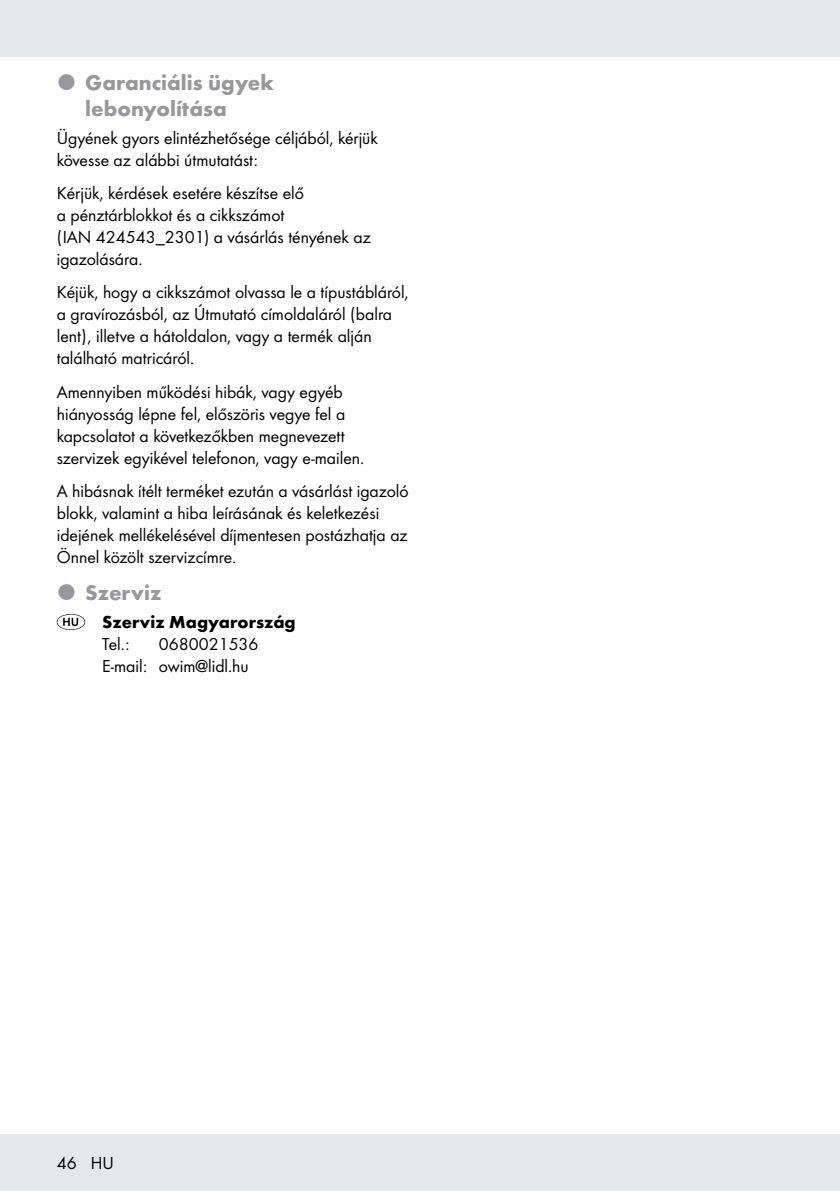
<style>
.page{position:relative;width:840px;height:1191px;background:#fff}
.page>*{position:absolute;margin:0;border:0;box-sizing:border-box;transform-origin:0 0}
.t1{font:700 22px/26px "Futura";color:#98989c}
.t2{font:18px/22px "Futura Boo";color:#000}
.t3{font:700 18px "Futura";color:#000}
</style>
<div class="page">
<div style="left:0;top:1134px;width:839px;height:57px;background:#e6e7e8"></div>
<div style="left:0;top:0;width:839px;height:57px;background:#e6e7e8"></div>
<svg style="left:57px;top:614px;width:28px;height:16px"></svg>
<p class="t1" style="left:85px;top:68px;width:190px">Garanciális ügyek lebonyolítása</p>
<p class="t2" style="left:57px;top:126px;width:322px">Ügyének gyors elintézhetősége céljából, kérjük kövesse az alábbi útmutatást:</p>
<p class="t2" style="left:57px;top:181px;width:315px">Kérjük, kérdések esetére készítse elő<br>a pénztárblokkot és a cikkszámot<br>(IAN 424543_2301) a vásárlás tényének az igazolására.</p>
<p class="t2" style="left:57px;top:280px;width:353px">Kéjük, hogy a cikkszámot olvassa le a típustábláról, a gravírozásból, az Útmutató címoldaláról (balra lent), illetve a hátoldalon, vagy a termék alján található matricáról.</p>
<p class="t2" style="left:57px;top:380px;width:309px">Amennyiben működési hibák, vagy egyéb hiányosság lépne fel, előszöris vegye fel a kapcsolatot a következőkben megnevezett szervizek egyikével telefonon, vagy e-mailen.</p>
<p class="t2" style="left:57px;top:479px;width:353px">A hibásnak ítélt terméket ezután a vásárlást igazoló blokk, valamint a hiba leírásának és keletkezési idejének mellékelésével díjmentesen postázhatja az Önnel közölt szervizcímre.</p>
<p class="t1" style="left:85px;top:578px;width:78px">Szerviz</p>
<p class="t3" style="left:102px;top:609px;width:195px">Szerviz Magyarország</p>
<p class="t2" style="left:102px;top:632px;width:29px">Tel.:</p>
<p class="t2" style="left:102px;top:632px;width:158px;text-indent:57px">0680021536<br>E-mail: owim@lidl.hu</p>
<p class="t2" style="left:57px;top:1151px;width:59px">46 HU</p>
</div>
